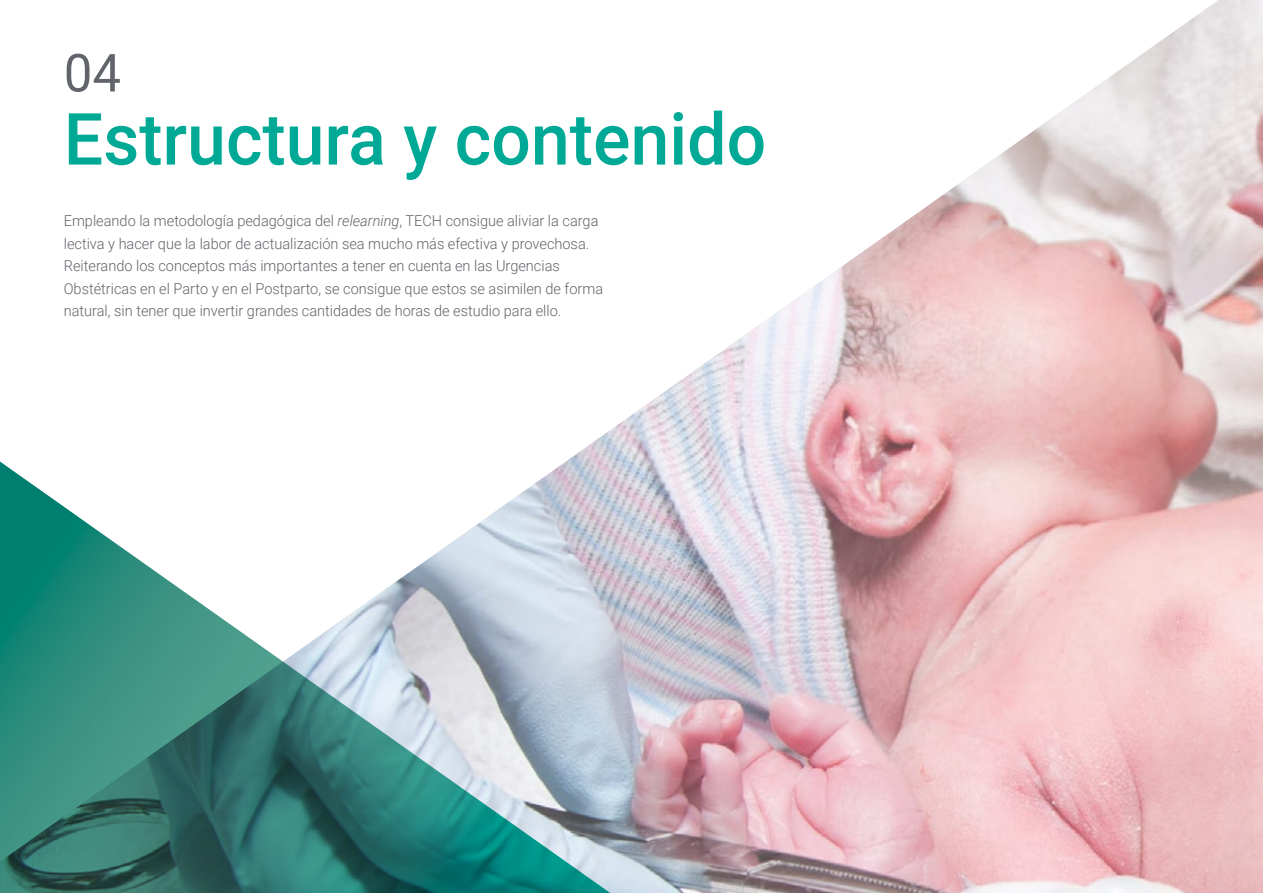
<style>
.page{position:relative;width:1263px;height:893px;background:#fff}
.page>*{position:absolute;margin:0;border:0;box-sizing:border-box;transform-origin:0 0}
.t1{font:500 72px "Roboto";color:#00a996}
.t2{font:52.5px "Roboto";color:#61646a}
.t3{font:300 15px/22.5px "Roboto";color:#61646a}
.s1{font-style:italic}
</style>
<div class="page">
<img style="left:588px;top:0;width:675px;height:893px">
<svg style="left:0;top:446px;width:640px;height:447px"></svg>
<h2 class="t2" style="left:64px;top:36px;width:59px">04</h2>
<h1 class="t1" style="left:64px;top:89px;width:704px">Estructura y contenido</h1>
<p class="t3" style="left:64px;top:209px;width:541px">Empleando la metodología pedagógica del <span class="s1">relearning</span>, TECH consigue aliviar la carga lectiva y hacer que la labor de actualización sea mucho más efectiva y provechosa.<br>Reiterando los conceptos más importantes a tener en cuenta en las Urgencias Obstétricas en el Parto y en el Postparto, se consigue que estos se asimilen de forma natural, sin tener que invertir grandes cantidades de horas de estudio para ello.</p>
</div>
